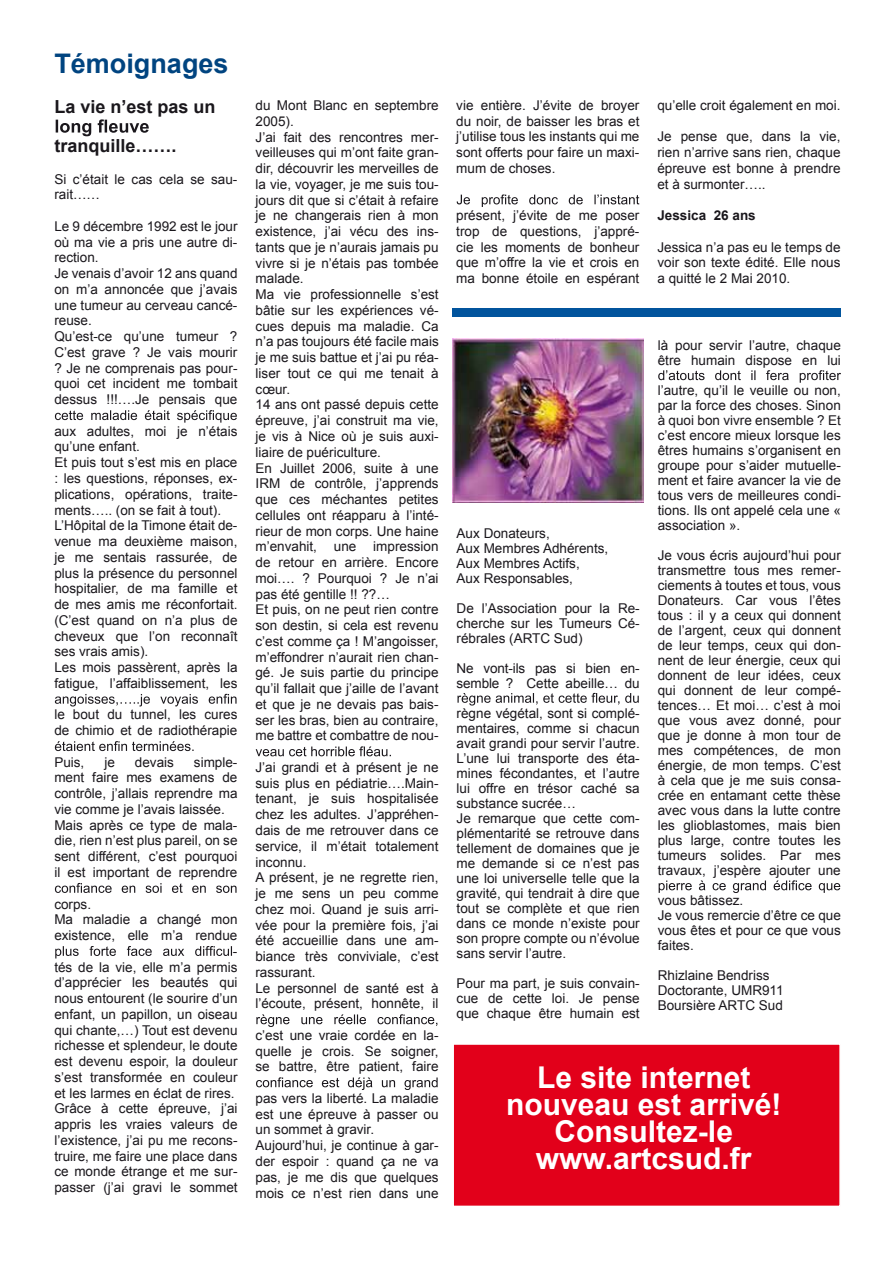
<style>
.page{position:relative;width:894px;height:1262px;background:#fff}
.page>*{position:absolute;margin:0;border:0;box-sizing:border-box;transform-origin:0 0}
.t1{font:700 30px/27px "Arial";color:#fff;text-align:center}
.t2{font:700 27px "Arial";color:#004480}
.t3{font:700 18px/39px "Arial";color:#1a171c}
.t4{font:13.5px/15.8px "Arial";color:#1a171c}
.t5{font:700 13.5px "Arial";color:#1a171c}
</style>
<div class="page">
<img style="left:452px;top:339px;width:191px;height:163px">
<svg style="left:56px;top:119px;width:93px;height:17px"></svg>
<svg style="left:55px;top:410px;width:182px;height:12px"></svg>
<svg style="left:55px;top:694px;width:181px;height:12px"></svg>
<svg style="left:55px;top:741px;width:138px;height:10px"></svg>
<svg style="left:55px;top:883px;width:181px;height:10px"></svg>
<svg style="left:55px;top:946px;width:177px;height:12px"></svg>
<svg style="left:255px;top:746px;width:136px;height:10px"></svg>
<svg style="left:256px;top:1014px;width:181px;height:13px"></svg>
<svg style="left:256px;top:1077px;width:181px;height:13px"></svg>
<div style="left:452px;top:308px;width:388px;height:8px;background:#01549d"></div>
<svg style="left:457px;top:693px;width:181px;height:12px"></svg>
<svg style="left:658px;top:370px;width:182px;height:13px"></svg>
<svg style="left:658px;top:880px;width:182px;height:13px"></svg>
<div style="left:452px;top:1043px;width:388px;height:164px;background:#e2001a;border:2px solid #fff"></div>
<svg style="left:456px;top:194px;width:183px;height:13px"></svg>
<h2 class="t2" style="left:54px;top:46px;width:176px">Témoignages</h2>
<h3 class="t3" style="left:54px;top:88px;width:163px">La vie n’est pas un tranquille…….</h3>
<p class="t4" style="left:54px;top:171px;width:184px">Si c’était le cas cela se sau&shy;rait……</p>
<p class="t4" style="left:54px;top:218px;width:185px">Le 9 décembre 1992 est le jour où ma vie a pris une autre di&shy;rection.<br>Je venais d’avoir 12 ans quand on m’a annoncée que j’avais une tumeur au cerveau cancé&shy;reuse.<br>Qu’est-ce qu’une tumeur ?<br>C’est grave ? Je vais mourir ? Je ne comprenais pas pour&shy;quoi cet incident me tombait dessus !!!….Je pensais que</p>
<p class="t4" style="left:54px;top:423px;width:185px">aux adultes, moi je n’étais qu’une enfant.<br>Et puis tout s’est mis en place : les questions, réponses, ex&shy;plications, opérations, traite&shy;ments….. (on se fait à tout).<br>L’Hôpital de la Timone était de&shy;venue ma deuxième maison, je me sentais rassurée, de plus la présence du personnel hospitalier, de ma famille et de mes amis me réconfortait. (C’est quand on n’a plus de cheveux que l’on reconnaît ses vrais amis).<br>Les mois passèrent, après la fatigue, l’affaiblissement, les</p>
<p class="t4" style="left:54px;top:707px;width:184px">le bout du tunnel, les cures de chimio et de radiothérapie</p>
<p class="t4" style="left:54px;top:754px;width:32px">Puis,</p>
<p class="t4" style="left:104px;top:754px;width:12px">je</p>
<p class="t4" style="left:135px;top:754px;width:41px">devais</p>
<p class="t4" style="left:54px;top:754px;width:185px;text-indent:139px">simple&shy;ment faire mes examens de contrôle, j’allais reprendre ma vie comme je l’avais laissée.<br>Mais après ce type de mala&shy;die, rien n’est plus pareil, on se sent différent, c’est pourquoi il est important de reprendre</p>
<p class="t4" style="left:54px;top:896px;width:38px">corps.</p>
<p class="t4" style="left:54px;top:911px;width:184px">Ma maladie a changé mon</p>
<p class="t4" style="left:54px;top:927px;width:184px">existence, elle m’a rendue</p>
<p class="t4" style="left:233px;top:943px;width:6px">-</p>
<p class="t4" style="left:54px;top:959px;width:184px">tés de la vie, elle m’a permis</p>
<p class="t4" style="left:54px;top:974px;width:184px">d’apprécier les beautés qui</p>
<p class="t4" style="left:54px;top:990px;width:185px">nous entourent (le sourire d’un</p>
<p class="t4" style="left:54px;top:1006px;width:184px">enfant, un papillon, un oiseau</p>
<p class="t4" style="left:54px;top:1022px;width:184px">qui chante,…) Tout est devenu</p>
<p class="t4" style="left:54px;top:1037px;width:185px">richesse et splendeur, le doute</p>
<p class="t4" style="left:54px;top:1053px;width:184px">est devenu espoir, la douleur</p>
<p class="t4" style="left:54px;top:1069px;width:184px">s’est transformée en couleur</p>
<p class="t4" style="left:54px;top:1085px;width:182px">et les larmes en éclat de rires.</p>
<p class="t4" style="left:54px;top:1101px;width:184px">Grâce à cette épreuve, j’ai</p>
<p class="t4" style="left:54px;top:1116px;width:184px">appris les vraies valeurs de</p>
<p class="t4" style="left:54px;top:1132px;width:184px">l’existence, j’ai pu me recons-</p>
<p class="t4" style="left:54px;top:1148px;width:184px">truire, me faire une place dans</p>
<p class="t4" style="left:54px;top:1164px;width:184px">ce monde étrange et me sur-</p>
<p class="t4" style="left:54px;top:1179px;width:184px">passer (j’ai gravi le sommet</p>
<p class="t4" style="left:255px;top:98px;width:185px">du Mont Blanc en septembre<br>2005).<br>J’ai fait des rencontres mer&shy;veilleuses qui m’ont faite gran&shy;dir, découvrir les merveilles de la vie, voyager, je me suis tou&shy;jours dit que si c’était à refaire je ne changerais rien à mon existence, j’ai vécu des ins&shy;tants que je n’aurais jamais pu vivre si je n’étais pas tombée malade.<br>Ma vie professionnelle s’est bâtie sur les expériences vé&shy;cues depuis ma maladie. Ca n’a pas toujours été facile mais je me suis battue et j’ai pu réa&shy;liser tout ce qui me tenait à cœur.<br>14 ans ont passé depuis cette épreuve, j’ai construit ma vie, je vis à Nice où je suis auxi&shy;liaire de puériculture.<br>En Juillet 2006, suite à une<br>IRM de contrôle, j’apprends que ces méchantes petites cellules ont réapparu à l’inté&shy;rieur de mon corps. Une haine m’envahit, une impression de retour en arrière. Encore moi…. ? Pourquoi ? Je n’ai pas été gentille !! ??…<br>Et puis, on ne peut rien contre son destin, si cela est revenu c’est comme ça ! M’angoisser, m’effondrer n’aurait rien chan&shy;gé. Je suis partie du principe qu’il fallait que j’aille de l’avant et que je ne devais pas bais&shy;ser les bras, bien au contraire, me battre et combattre de nou-</p>
<p class="t4" style="left:255px;top:759px;width:185px">J’ai grandi et à présent je ne suis plus en pédiatrie….Main&shy;tenant, je suis hospitalisée chez les adultes. J’appréhen&shy;dais de me retrouver dans ce service, il m’était totalement inconnu.<br>A présent, je ne regrette rien, je me sens un peu comme chez moi. Quand je suis arri&shy;vée pour la première fois, j’ai été accueillie dans une am&shy;biance très conviviale, c’est rassurant.<br>Le personnel de santé est à l’écoute, présent, honnête, il</p>
<p class="t4" style="left:255px;top:1027px;width:185px;text-align:justify">c’est une vraie cordée en la&shy;quelle je crois. Se soigner, se battre, être patient, faire</p>
<p class="t4" style="left:255px;top:1090px;width:184px">pas vers la liberté. La maladie est une épreuve à passer ou un sommet à gravir.<br>Aujourd’hui, je continue à gar&shy;der espoir : quand ça ne va pas, je me dis que quelques mois ce n’est rien dans une</p>
<p class="t4" style="left:456px;top:97px;width:185px;text-align:justify">vie entière. J’évite de broyer du noir, de baisser les bras et j’utilise tous les instants qui me sont offerts pour faire un maxi&shy;mum de choses.</p>
<p class="t4" style="left:456px;top:208px;width:184px;text-align:justify">présent, j’évite de me poser trop de questions, j’appré&shy;cie les moments de bonheur que m’offre la vie et crois en ma bonne étoile en espérant</p>
<p class="t4" style="left:657px;top:97px;width:185px">qu’elle croit également en moi.</p>
<p class="t4" style="left:657px;top:129px;width:184px;text-align:justify">Je pense que, dans la vie, rien n’arrive sans rien, chaque épreuve est bonne à prendre et à surmonter…..</p>
<p class="t5" style="left:657px;top:206px;width:100px">Jessica 26 ans</p>
<p class="t4" style="left:657px;top:239px;width:185px;text-align:justify">Jessica n’a pas eu le temps de voir son texte édité. Elle nous a quitté le 2 Mai 2010.</p>
<p class="t4" style="left:456px;top:525px;width:153px;line-height:15px">Aux Donateurs,<br>Aux Membres Adhérents,<br>Aux Membres Actifs,<br>Aux Responsables,</p>
<p class="t4" style="left:456px;top:600px;width:184px;line-height:15px;text-align:justify">De l’Association pour la Re&shy;cherche sur les Tumeurs Cé&shy;rébrales (ARTC Sud)</p>
<p class="t4" style="left:456px;top:660px;width:184px;line-height:15px">Ne vont-ils pas si bien en&shy;semble ? Cette abeille… du</p>
<p class="t4" style="left:456px;top:705px;width:185px;line-height:15px">règne végétal, sont si complé&shy;mentaires, comme si chacun avait grandi pour servir l’autre.<br>L’une lui transporte des éta&shy;mines fécondantes, et l’autre lui offre en trésor caché sa substance sucrée…<br>Je remarque que cette com&shy;plémentarité se retrouve dans tellement de domaines que je me demande si ce n’est pas une loi universelle telle que la gravité, qui tendrait à dire que tout se complète et que rien dans ce monde n’existe pour son propre compte ou n’évolue sans servir l’autre.</p>
<p class="t4" style="left:456px;top:975px;width:184px;line-height:15px;text-align:justify">Pour ma part, je suis convain&shy;cue de cette loi. Je pense que chaque être humain est</p>
<p class="t4" style="left:657px;top:338px;width:184px;line-height:15px">là pour servir l’autre, chaque être humain dispose en lui</p>
<p class="t4" style="left:657px;top:383px;width:185px;line-height:15px;text-align:justify">l’autre, qu’il le veuille ou non, par la force des choses. Sinon à quoi bon vivre ensemble ? Et c’est encore mieux lorsque les êtres humains s’organisent en groupe pour s’aider mutuelle&shy;ment et faire avancer la vie de tous vers de meilleures condi&shy;tions. Ils ont appelé cela une « association ».</p>
<p class="t4" style="left:657px;top:548px;width:185px;line-height:15px;text-align:justify">Je vous écris aujourd’hui pour transmettre tous mes remer&shy;ciements à toutes et tous, vous Donateurs. Car vous l’êtes tous : il y a ceux qui donnent de l’argent, ceux qui donnent de leur temps, ceux qui don&shy;nent de leur énergie, ceux qui donnent de leur idées, ceux qui donnent de leur compé&shy;tences… Et moi… c’est à moi que vous avez donné, pour que je donne à mon tour de mes compétences, de mon énergie, de mon temps. C’est à cela que je me suis consa&shy;crée en entamant cette thèse avec vous dans la lutte contre les glioblastomes, mais bien plus large, contre toutes les tumeurs solides. Par mes travaux, j’espère ajouter une</p>
<p class="t4" style="left:657px;top:893px;width:185px;line-height:15px">vous bâtissez.<br>Je vous remercie d’être ce que vous êtes et pour ce que vous faites.</p>
<p class="t4" style="left:657px;top:968px;width:127px;line-height:15px">Rhizlaine Bendriss<br>Doctorante, UMR911<br>Boursière ARTC Sud</p>
<h1 class="t1" style="left:506px;top:1064px;width:277px">Le site internet nouveau est arrivé!<br>Consultez-le www.artcsud.fr</h1>
</div>
